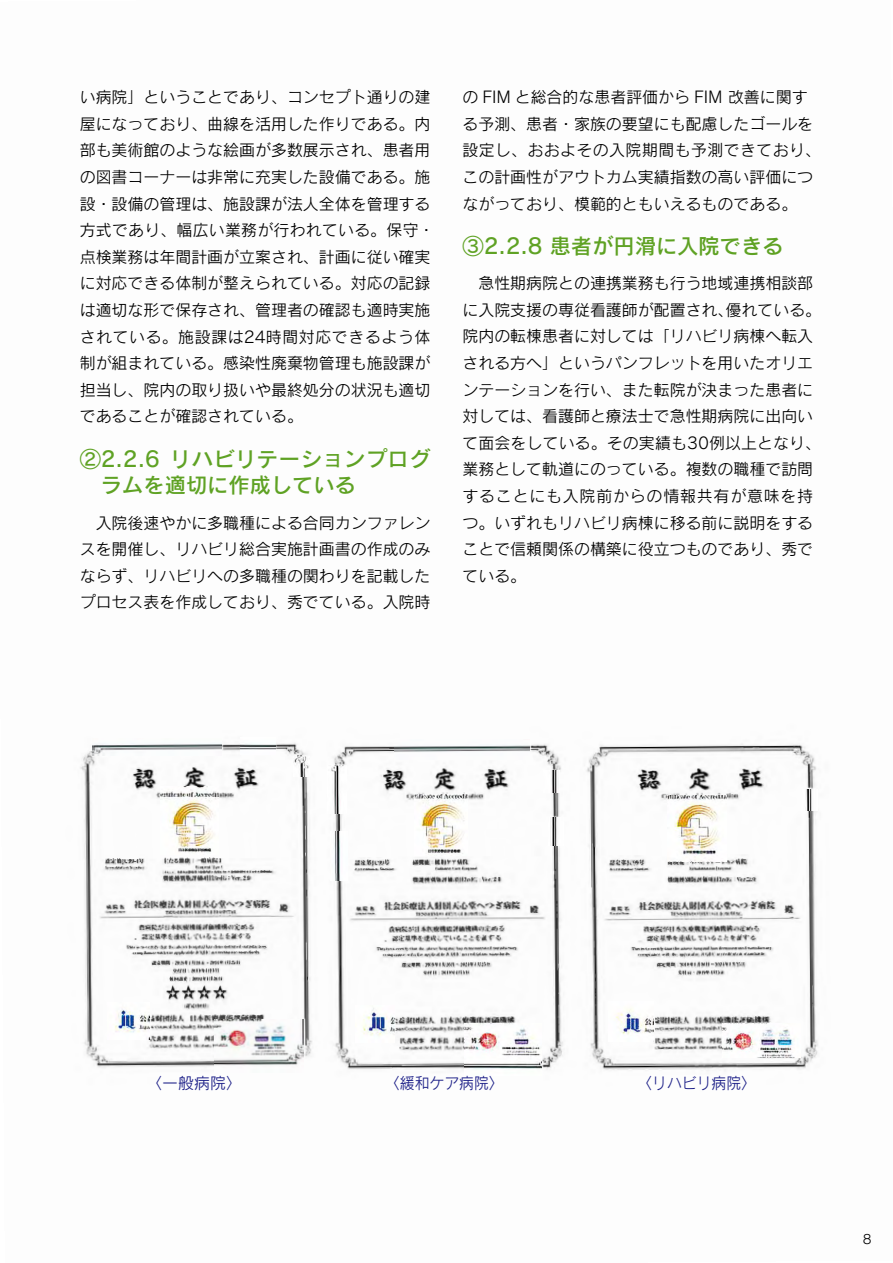
<style>
.page{position:relative;width:893px;height:1263px;background:#fff}
.page>*{position:absolute;margin:0;border:0;box-sizing:border-box;transform-origin:0 0}
.t1{font:21.3px/26.5px "Rodin Pro DB";color:#5fa224}
.t2{font:15.9px/26.5px "Rodin Pro M";color:#000}
.t3{font:15.9px "Rodin Pro M";color:#1d2088}
.t4{font:12.75px "Rodin Pro M";color:#000}
</style>
<div class="page">
<img style="left:80px;top:743px;width:738px;height:328px">
<img style="left:93px;top:743px;width:129px;height:13px">
<img style="left:240px;top:743px;width:35px;height:12px">
<img style="left:394px;top:743px;width:136px;height:17px">
<img style="left:294px;top:755px;width:16px;height:22px">
<img style="left:327px;top:765px;width:19px;height:49px">
<img style="left:543px;top:770px;width:16px;height:22px">
<img style="left:160px;top:787px;width:58px;height:67px">
<img style="left:801px;top:789px;width:16px;height:22px">
<img style="left:415px;top:794px;width:53px;height:62px">
<img style="left:667px;top:795px;width:59px;height:66px">
<img style="left:548px;top:817px;width:16px;height:29px">
<img style="left:330px;top:832px;width:17px;height:49px">
<img style="left:108px;top:1002px;width:42px;height:37px">
<img style="left:608px;top:1001px;width:46px;height:40px">
<img style="left:356px;top:1006px;width:38px;height:36px">
<img style="left:215px;top:1019px;width:89px;height:52px">
<img style="left:464px;top:1023px;width:77px;height:48px">
<img style="left:722px;top:1023px;width:78px;height:34px">
<p class="t2" style="left:80px;top:83px;width:356px">い病院」ということであり、コンセプト通りの建屋になっており、曲線を活用した作りである。内部も美術館のような絵画が多数展示され、患者用の図書コーナーは非常に充実した設備である。施設・設備の管理は、施設課が法人全体を管理する方式であり、幅広い業務が行われている。保守・点検業務は年間計画が立案され、計画に従い確実に対応できる体制が整えられている。対応の記録は適切な形で保存され、管理者の確認も適時実施されている。施設課は24時間対応できるよう体制が組まれている。感染性廃棄物管理も施設課が担当し、院内の取り扱いや最終処分の状況も適切であることが確認されている。</p>
<h1 class="t1" style="left:101px;top:445px;width:331px;text-indent:-21px">②2.2.6 リハビリテーションプログラムを適切に作成している</h1>
<p class="t2" style="left:80px;top:509px;width:352px;text-align:justify">　入院後速やかに多職種による合同カンファレンスを開催し、リハビリ総合実施計画書の作成のみならず、リハビリへの多職種の関わりを記載したプロセス表を作成しており、秀でている。入院時</p>
<p class="t2" style="left:462px;top:83px;width:360px">の FIM と総合的な患者評価から FIM 改善に関する予測、患者・家族の要望にも配慮したゴールを設定し、おおよその入院期間も予測できており、この計画性がアウトカム実績指数の高い評価につながっており、模範的ともいえるものである。</p>
<h1 class="t1" style="left:462px;top:232px;width:323px">③2.2.8 患者が円滑に入院できる</h1>
<p class="t2" style="left:462px;top:269px;width:360px">　急性期病院との連携業務も行う地域連携相談部に入院支援の専従看護師が配置され、優れている。院内の転棟患者に対しては「リハビリ病棟へ転入される方へ」というパンフレットを用いたオリエンテーションを行い、また転院が決まった患者に対しては、看護師と療法士で急性期病院に出向いて面会をしている。その実績も30例以上となり、業務として軌道にのっている。複数の職種で訪問することにも入院前からの情報共有が意味を持つ。いずれもリハビリ病棟に移る前に説明をすることで信頼関係の構築に役立つものであり、秀でている。</p>
<p class="t3" style="left:146px;top:1072px;width:97px">〈一般病院〉</p>
<p class="t3" style="left:384px;top:1072px;width:122px">〈緩和ケア病院〉</p>
<p class="t3" style="left:636px;top:1072px;width:122px">〈リハビリ病院〉</p>
<p class="t4" style="left:863px;top:1231px;width:10px">8</p>
</div>
